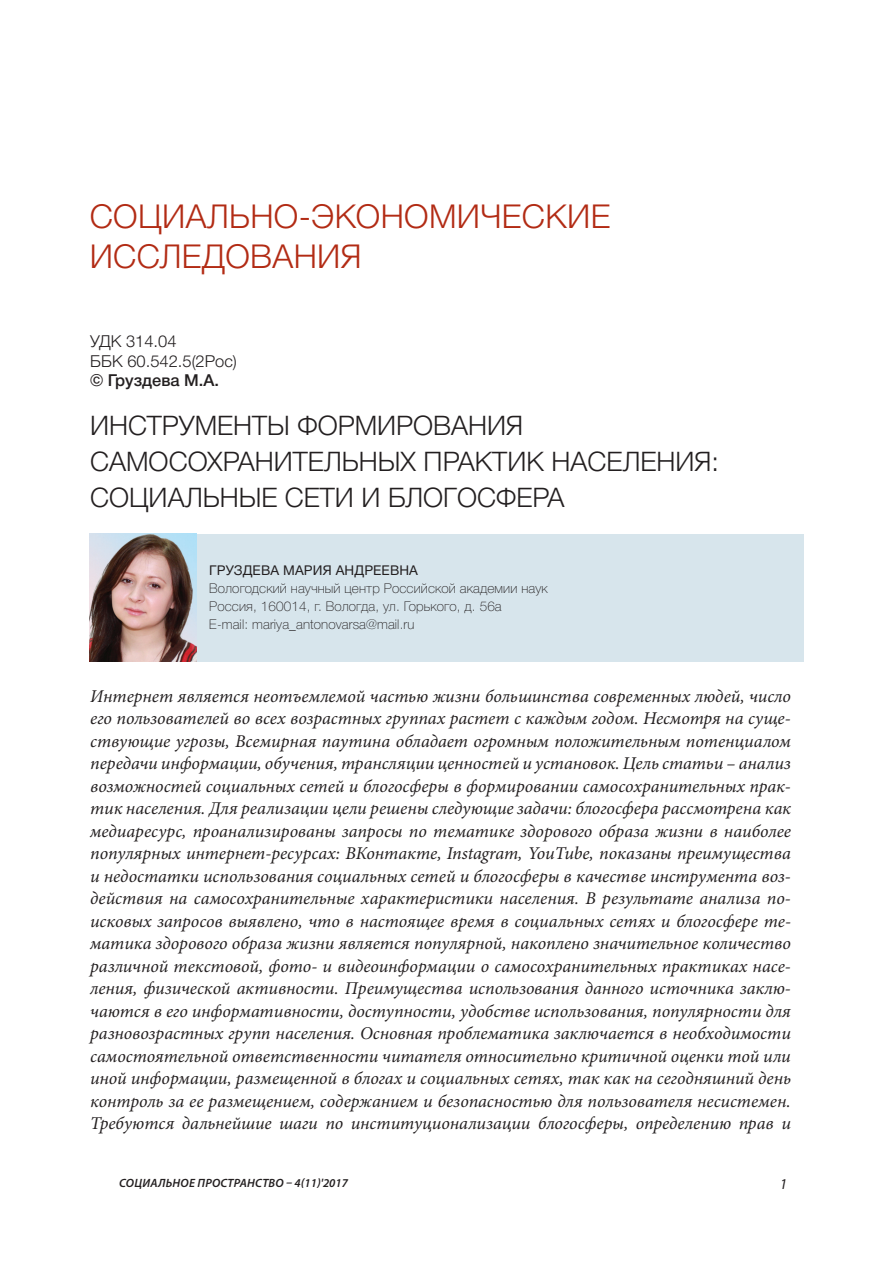
<style>
.page{position:relative;width:893px;height:1263px;background:#fff}
.page>*{position:absolute;margin:0;border:0;box-sizing:border-box;transform-origin:0 0}
.t1{font:300 33px/39.6px "Helvetica Neue Cyr";letter-spacing:.01em;color:#b22b14}
.t2{font:300 27px/36px "Helvetica Neue Cyr";color:#231f20}
.t3{font:italic 18px/22.5px "Minion Pro";color:#231f20;text-align:justify}
.t4{font:300 16.5px/19.8px "Helvetica Neue Cyr";color:#231f20}
.t5{font:500 16.5px "Helvetica Neue Cyr";color:#231f20}
.t6{font:italic 15px "Myriad Pro";color:#231f20}
.t7{font:100 13.5px/18px "Helvetica Neue Cyr";letter-spacing:.01em;color:#231f20}
.t8{font:13.5px "Helvetica Neue Cyr";letter-spacing:.01em;color:#231f20}
.t9{font:italic 600 12px "Myriad Pro";letter-spacing:.02em;color:#231f20}
</style>
<div class="page">
<div style="left:90px;top:534px;width:714px;height:127px;background:#d7e5ec"></div>
<img style="left:89px;top:534px;width:108px;height:127px">
<h1 class="t1" style="left:90px;top:200px;width:522px">СОЦИАЛЬНО-ЭКОНОМИЧЕСКИЕ<br>ИССЛЕДОВАНИЯ</h1>
<p class="t4" style="left:90px;top:332px;width:148px">УДК 314.04<br>ББК 60.542.5(2Рос)</p>
<p class="t5" style="left:90px;top:375px;width:130px">© Груздева М.А.</p>
<h2 class="t2" style="left:90px;top:410px;width:630px">ИНСТРУМЕНТЫ ФОРМИРОВАНИЯ<br>САМОСОХРАНИТЕЛЬНЫХ ПРАКТИК НАСЕЛЕНИЯ:<br>СОЦИАЛЬНЫЕ СЕТИ И БЛОГОСФЕРА</h2>
<p class="t8" style="left:209px;top:566px;width:210px">ГРУЗДЕВА МАРИЯ АНДРЕЕВНА</p>
<p class="t7" style="left:209px;top:581px;width:340px">Вологодский научный центр Российской академии наук<br>Россия, 160014, г. Вологда, ул. Горького, д. 56а<br>E-m ail: mariya_antonovarsa@mail.ru</p>
<p class="t3" style="left:90px;top:686px;width:702px">Интернет является неотъемлемой частью жизни большинства современных людей, число его пользователей во всех возрастных группах растет с каждым годом. Несмотря на суще&shy;ствующие угрозы, Всемирная паутина обладает огромным положительным потенциалом передачи информации, обучения, трансляции ценностей и установок. Цель статьи – анализ возможностей социальных сетей и блогосферы в формировании самосохранительных прак&shy;тик населения. Для реализации цели решены следующие задачи: блогосфера рассмотрена как медиаресурс, проанализированы запросы по тематике здорового образа жизни в наиболее популярных интернет-ресурсах: ВКонтакте, Instagram, YouTube, показаны преимущества и недостатки использования социальных сетей и блогосферы в качестве инструмента воз&shy;действия на самосохранительные характеристики населения. В результате анализа по&shy;исковых запросов выявлено, что в настоящее время в социальных сетях и блогосфере те&shy;матика здорового образа жизни является популярной, накоплено значительное количество различной текстовой, фото- и видеоинформации о самосохранительных практиках насе&shy;ления, физической активности. Преимущества использования данного источника заклю&shy;чаются в его информативности, доступности, удобстве использования, популярности для разновозрастных групп населения. Основная проблематика заключается в необходимости самостоятельной ответственности читателя относительно критичной оценки той или иной информации, размещенной в блогах и социальных сетях, так как на сегодняшний день контроль за ее размещением, содержанием и безопасностью для пользователя несистемен.<br>Требуются дальнейшие шаги по институционализации блогосферы, определению прав и</p>
<p class="t9" style="left:119px;top:1178px;width:230px">СОЦИАЛЬНОЕ ПРОСТРАНСТВО – 4(11)'2017</p>
<p class="t6" style="left:780px;top:1178px;width:9px">1</p>
</div>
